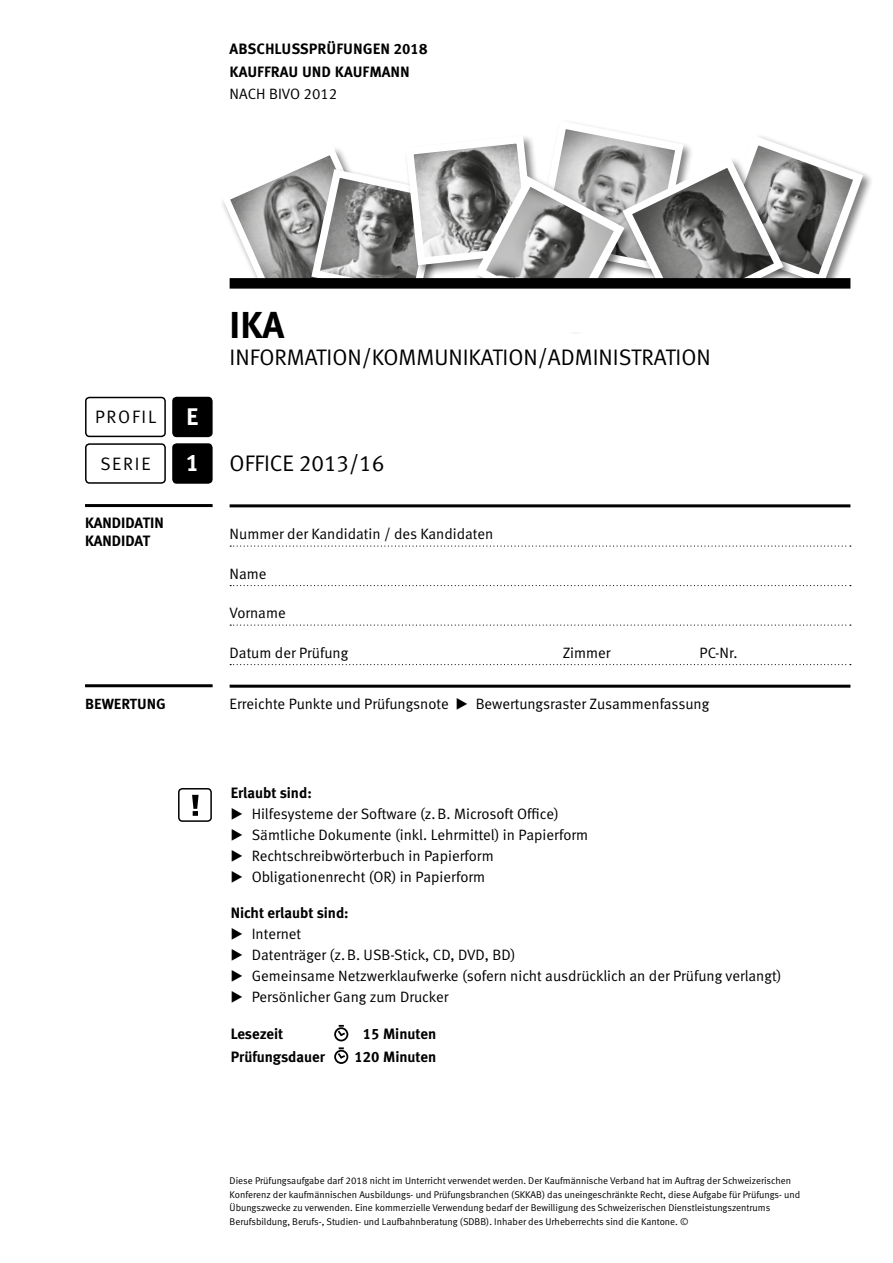
<style>
.page{position:relative;width:893px;height:1263px;background:#fff}
.page>*{position:absolute;margin:0;border:0;box-sizing:border-box;transform-origin:0 0}
.t1{font:37.5px "Meta Bold LF";color:#000}
.t2{font:24px "Meta Bold LF Caps";color:#fff}
.t3{font:22.5px "Meta Normal LF";color:#000}
.t4{font:18px "Meta Normal LF";letter-spacing:.1em;color:#000}
.t5{font:15px/21px "Meta Normal LF";color:#000}
.t6{font:15px/18px "Meta Bold LF";color:#000}
.t7{font:15px "Meta Bold LF Caps";color:#000}
.t8{font:14.7px "Meta Bold LF Caps";color:#000}
.t9{font:9.75px/13.5px "Meta Normal LF";color:#000}
.s1{font-family:"European Pi Three"}
.s2{font-family:"Meta Bold LF"}
.s3{font-family:"Meta Normal LF"}
</style>
<div class="page">
<svg style="left:222px;top:122px;width:646px;height:161px"></svg>
<div style="left:230px;top:278px;width:620px;height:11px;background:#000"></div>
<div style="left:172px;top:443px;width:41px;height:41px;background:#000;border-radius:4px"></div>
<div style="left:85px;top:443px;width:81px;height:41px;border:2px solid #000;border-radius:4px"></div>
<hr style="left:230px;top:504px;width:620px;height:3px;background:#000">
<svg style="left:230px;top:545px;width:621px;height:2px"></svg>
<svg style="left:230px;top:585px;width:621px;height:1px"></svg>
<svg style="left:230px;top:624px;width:621px;height:2px"></svg>
<svg style="left:230px;top:664px;width:621px;height:1px"></svg>
<hr style="left:85px;top:504px;width:128px;height:3px;background:#000">
<hr style="left:230px;top:685px;width:620px;height:3px;background:#000">
<hr style="left:85px;top:684px;width:128px;height:3px;background:#000">
<div style="left:172px;top:397px;width:41px;height:40px;background:#000;border-radius:4px"></div>
<div style="left:85px;top:397px;width:81px;height:40px;border:2px solid #000;border-radius:4px"></div>
<svg style="left:192px;top:795px;width:7px;height:21px"></svg>
<div style="left:178px;top:788px;width:34px;height:34px;border:2px solid #000;border-radius:4px"></div>
<div style="left:334px;top:1027px;width:14px;height:14px;border:2px solid #000;border-radius:50%"></div>
<svg style="left:336px;top:1025px;width:11px;height:13px"></svg>
<div style="left:334px;top:1050px;width:14px;height:14px;border:2px solid #000;border-radius:50%"></div>
<svg style="left:336px;top:1047px;width:11px;height:14px"></svg>
<p class="t7" style="left:230px;top:40px;width:199px">ABSCHLUSSPRÜFUNGEN 2018</p>
<p class="t7" style="left:230px;top:63px;width:182px">KAUFFRAU UND KAUFMANN</p>
<p class="t5" style="left:230px;top:83px;width:109px">NACH BIVO 2012</p>
<p class="t4" style="left:95px;top:406px;width:63px">PROFIL</p>
<p class="t2" style="left:186px;top:403px;width:14px">E</p>
<p class="t1" style="left:230px;top:303px;width:56px">IKA</p>
<p class="t3" style="left:230px;top:344px;width:483px">INFORMATION/KOMMUNIKATION/ADMINISTRATION</p>
<p class="t4" style="left:100px;top:453px;width:52px">SERIE</p>
<p class="t3" style="left:230px;top:450px;width:156px">OFFICE 2013/16</p>
<p class="t2" style="left:186px;top:448px;width:15px">1</p>
<p class="t6" style="left:85px;top:514px;width:80px">KANDIDATIN<br>KANDIDAT</p>
<p class="t5" style="left:230px;top:523px;width:265px">Nummer der Kandidatin / des Kandidaten</p>
<p class="t5" style="left:230px;top:563px;width:39px">Name</p>
<p class="t5" style="left:230px;top:602px;width:58px">Vorname</p>
<p class="t5" style="left:230px;top:642px;width:120px">Datum der Prüfung</p>
<p class="t5" style="left:563px;top:642px;width:49px">Zimmer</p>
<p class="t5" style="left:700px;top:642px;width:40px">PC-Nr.</p>
<p class="t8" style="left:85px;top:695px;width:82px">BEWERTUNG</p>
<p class="t5" style="left:230px;top:693px;width:481px">Erreichte Punkte und Prüfungsnote <span class="s1">E</span> Bewertungsraster Zusammenfassung</p>
<p class="t5" style="left:231px;top:782px;width:359px"><span class="s2">Erlaubt sind:<br></span><span class="s1">E</span> Hilfesysteme der Software (z.B. Microsoft Office)<br><span class="s1">E</span> Sämtliche Dokumente (inkl. Lehrmittel) in Papierform <span class="s1">E</span> Rechtschreibwörterbuch in Papierform</p>
<p class="t5" style="left:231px;top:866px;width:256px"><span class="s1">E</span> Obligationenrecht (OR) in Papierform</p>
<p class="t6" style="left:231px;top:902px;width:119px;line-height:21px">Nicht erlaubt sind:<br><span class="s1">E</span> <span class="s3">Internet</span></p>
<p class="t5" style="left:231px;top:944px;width:286px"><span class="s1">E</span> Datenträger (z.B. USB-Stick, CD, DVD, BD)</p>
<p class="t5" style="left:231px;top:965px;width:552px"><span class="s1">E</span> Gemeinsame Netzwerklaufwerke (sofern nicht ausdrücklich an der Prüfung verlangt)</p>
<p class="t5" style="left:231px;top:986px;width:219px"><span class="s1">E</span> Persönlicher Gang zum Drucker</p>
<p class="t6" style="left:231px;top:1025px;width:54px">Lesezeit</p>
<p class="t6" style="left:363px;top:1025px;width:75px">15 Minuten</p>
<p class="t6" style="left:231px;top:1047px;width:96px">Prüfungsdauer</p>
<p class="t6" style="left:354px;top:1047px;width:83px">120 Minuten</p>
<p class="t9" style="left:230px;top:1174px;width:572px">Diese Prüfungsaufgabe darf 2018 nicht im Unterricht verwendet werden. Der Kaufmännische Verband hat im Auftrag der Schweizerischen Konferenz der kaufmännischen Ausbildungs- und Prüfungsbranchen (SKKAB) das uneingeschränkte Recht, diese Aufgabe für Prüfungs- und Übungszwecke zu verwenden. Eine kommerzielle Verwendung bedarf der Bewilligung des Schweizerischen Dienstleistungszentrums Berufsbildung, Berufs-, Studien- und Laufbahnberatung (SDBB). Inhaber des Urheberrechts sind die Kantone. ©</p>
</div>
